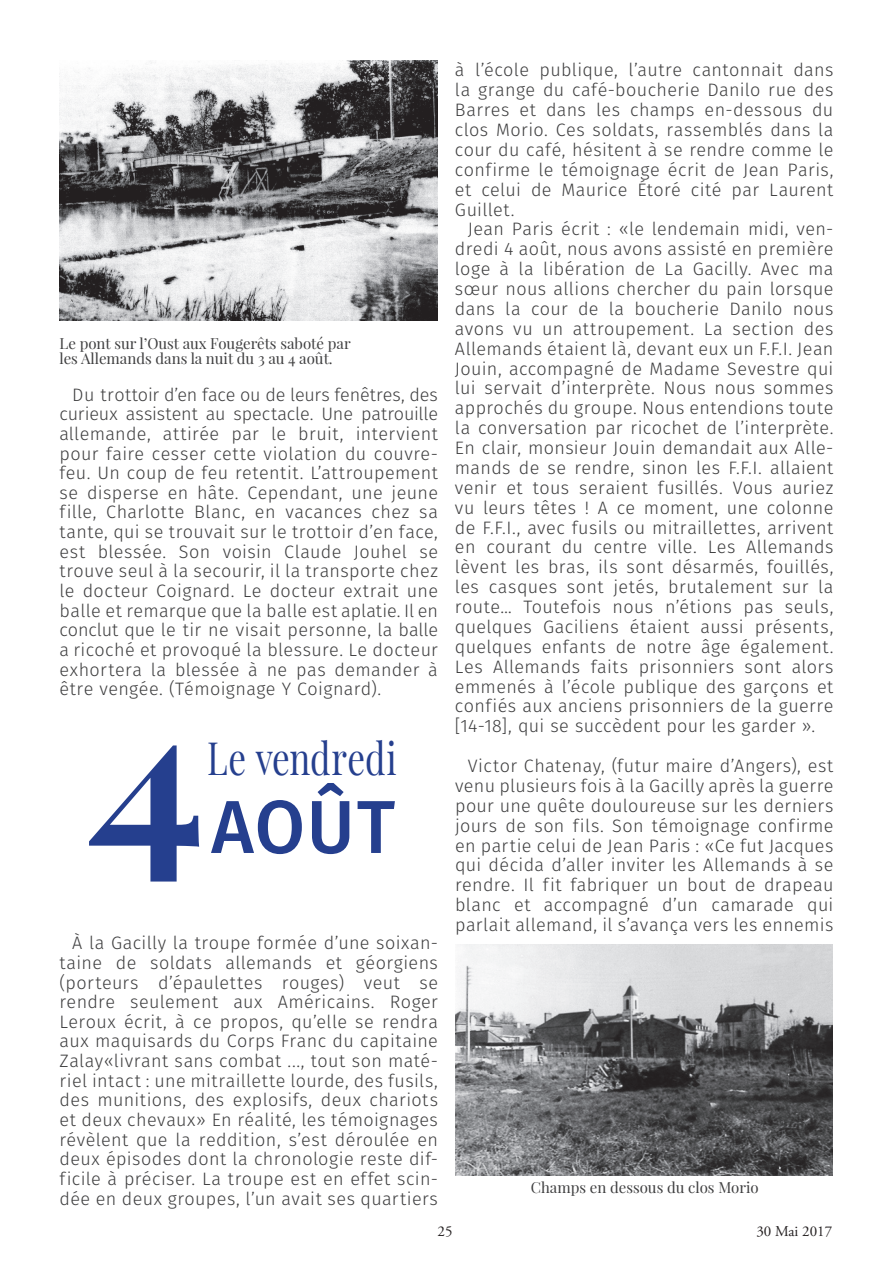
<style>
.page{position:relative;width:893px;height:1263px;background:#fff}
.page>*{position:absolute;margin:0;border:0;box-sizing:border-box;transform-origin:0 0}
.t1{font:700 202.5px "Playfair Display";color:#253f8e;scale:1.11 1}
.t2{font:500 75px "Fira Sans";color:#253f8e}
.t3{font:45px "Playfair Display";letter-spacing:.005em;color:#253f8e;scale:.78 1}
.t4{font:300 18px/19.8px "Fira Sans";letter-spacing:.02em;color:#3e3e3f;text-align:justify}
.t5{font:15px/15px "Playfair Display";color:#3e3e3f}
.t6{font:15px "Adobe Garamond Pro";color:#231f20}
</style>
<div class="page">
<img style="left:455px;top:944px;width:377px;height:232px">
<img style="left:60px;top:61px;width:378px;height:259px">
<p class="t5" style="left:60px;top:336px;width:293px">Le pont sur l’Oust aux Fougerêts saboté par les Allemands dans la nuit du 3 au 4 août.</p>
<p class="t4" style="left:60px;top:384px;width:380px;text-indent:13px">D u trottoir d’en face ou de leurs fenêtres, des curieux assistent au spectacle. Une patrouille allemande, attirée par le bruit, intervient pour faire cesser cette violation du couvre&shy;feu. Un coup de feu retentit. L’attroupement se disperse en hâte. Cependant, une jeune fille, Charlotte Blanc, en vacances chez sa tante, qui se trouvait sur le trottoir d’en face, est blessée. Son voisin Claude Jouhel se trouve seul à la secourir, il la transporte chez le docteur Coignard. Le docteur extrait une balle et remarque que la balle est aplatie. Il en conclut que le tir ne visait personne, la balle a ricoché et provoqué la blessure. Le docteur exhortera la blessée à ne pas demander à être vengée. (Témoignage Y Coignard).</p>
<h1 class="t1" style="left:87px;top:649px;width:109px">4</h1>
<h3 class="t3" style="left:207px;top:730px;width:244px">Le vendredi</h3>
<h2 class="t2" style="left:211px;top:766px;width:174px">août</h2>
<p class="t4" style="left:60px;top:933px;width:380px;text-indent:13px">À la Gacilly la troupe formée d’une soixan&shy;taine de soldats allemands et géorgiens (porteurs d’épaulettes rouges) veut se rendre seulement aux Américains. Roger Leroux écrit, à ce propos, qu’elle se rendra aux maquisards du Corps Franc du capitaine Zalay«livrant sans combat ..., tout son maté&shy;riel intact : une mitraillette lourde, des fusils, des munitions, des explosifs, deux chariots et deux chevaux» En réalité, les témoignages révèlent que la reddition, s’est déroulée en deux épisodes dont la chronologie reste dif&shy;ficile à préciser. La troupe est en effet scin&shy;dée en deux groupes, l’un avait ses quartiers</p>
<p class="t4" style="left:455px;top:60px;width:380px">à l’école publique, l’autre cantonnait dans la grange du café-boucherie Danilo rue des Barres et dans les champs en-dessous du clos Morio. Ces soldats, rassemblés dans la cour du café, hésitent à se rendre comme le confirme le témoignage écrit de Jean Paris, et celui de Maurice Étoré cité par Laurent Guillet.</p>
<p class="t4" style="left:455px;top:219px;width:380px;text-indent:13px">Jean Paris écrit : «le lendemain midi, ven&shy;dredi 4 août, nous avons assisté en première loge à la libération de La Gacilly. Avec ma sœur nous allions chercher du pain lorsque dans la cour de la boucherie Danilo nous avons vu un attroupement. La section des Allemands étaient là, devant eux un F.F.I. Jean Jouin, accompagné de Madame Sevestre qui lui servait d’interprète. N ous nous sommes approchés du groupe. Nous entendions toute la conversation par ricochet de l’interprète.<br>En clair, monsieur Jouin demandait aux Alle&shy;mands de se rendre, sinon les F.F.I. allaient venir et tous seraient fusillés. Vous auriez vu leurs têtes ! A ce moment, une colonne de F.F.I., avec fusils ou mitraillettes, arrivent en courant du centre ville. Les Allemands lèvent les bras, ils sont désarmés, fouillés, les casques sont jetés, brutalement sur la route… Toutefois nous n’étions pas seuls, quelques Gaciliens étaient aussi présents, quelques enfants de notre âge également.<br>Les Allemands faits prisonniers sont alors emmenés à l’école publique des garçons et confiés aux anciens prisonniers de la guerre [14-18], qui se succèdent pour les garder ».</p>
<p class="t4" style="left:455px;top:756px;width:380px;text-indent:13px">Victor Chatenay, (futur maire d’Angers), est venu plusieurs fois à la Gacilly après la guerre pour une quête douloureuse sur les derniers jours de son fils. Son témoignage confirme en partie celui de Jean Paris : «Ce fut Jacques qui décida d’aller inviter les Allemands à se rendre. Il fit fabriquer un bout de drapeau blanc et accompagné d’un camarade qui parlait allemand, il s’avança vers les ennemis</p>
<p class="t5" style="left:531px;top:1180px;width:229px">Champs en dessous du clos Morio</p>
<p class="t6" style="left:438px;top:1222px;width:16px">25</p>
<p class="t6" style="left:756px;top:1222px;width:77px">30 Mai 2017</p>
</div>
